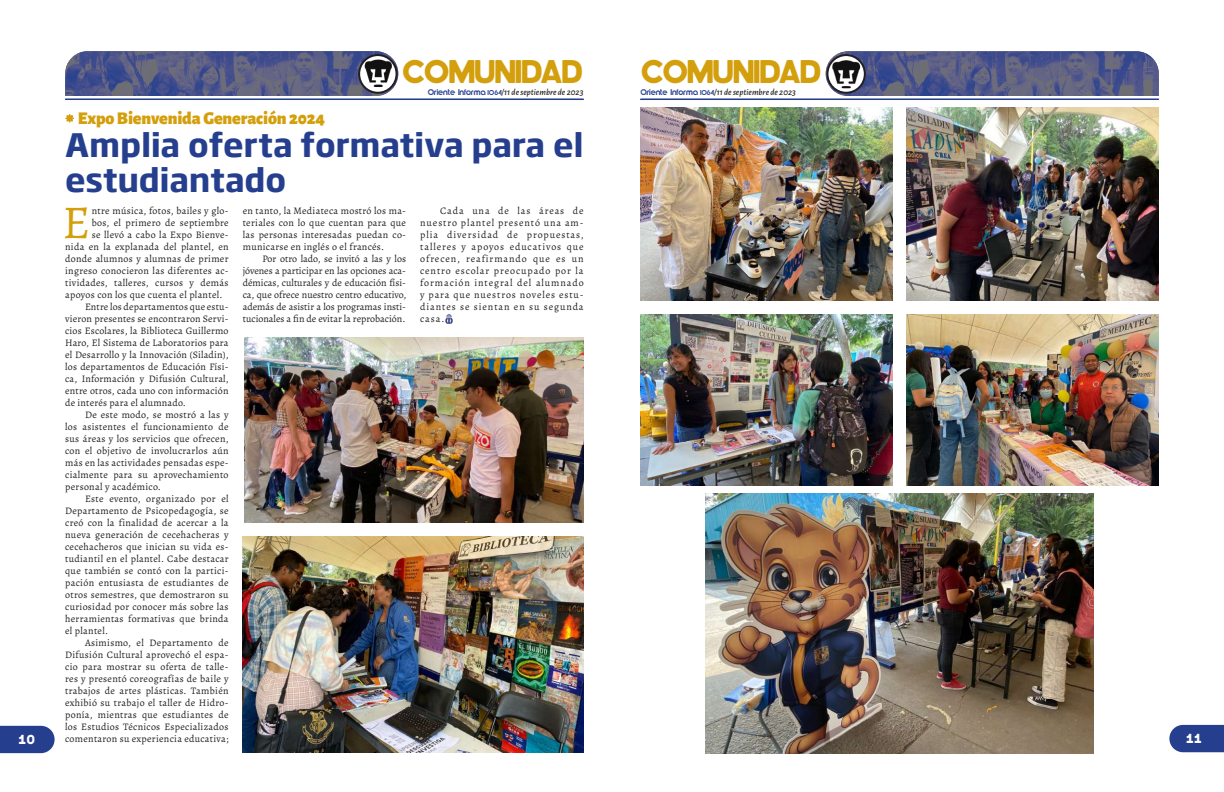
<style>
.page{position:relative;width:1224px;height:792px;background:#fff}
.page>*{position:absolute;margin:0;border:0;box-sizing:border-box;transform-origin:0 0}
.t1{font:47.2px "Alegreya";color:#d49f0c}
.t2{font:34px "Geovano Sans";letter-spacing:-.06em;color:#d49f0c}
.t3{font:700 32px/35px "Soho Gothic Pro";letter-spacing:-.01em;color:#253f8e}
.t4{font:900 18px "Alegreya Sans";letter-spacing:-.01em;color:#d49f0c}
.t5{font:700 13px "Armavir 01";color:#fff}
.t6{font:10px/12px "Alegreya";letter-spacing:.03em;color:#231f20;text-align:justify}
.t7{font:italic 500 9px "Alegreya Sans";color:#231f20}
.t8{font:7px "Brandish";letter-spacing:-.03em;color:#253f8e}
.s1{font-family:"Brandish";font-weight:400;font-style:normal;font-size:7px;color:#253f8e}
.s2{font-family:"Brandish";font-weight:400;font-style:normal;font-size:6px;color:#253f8e}
</style>
<div class="page">
<svg style="left:0;top:726px;width:55px;height:27px"></svg>
<svg style="left:65px;top:70px;width:519px;height:30px"></svg>
<img style="left:65px;top:51px;width:333px;height:45px">
<img style="left:359px;top:55px;width:38px;height:38px;border-radius:19px">
<div style="left:358px;top:54px;width:40px;height:40px;border:2px solid #231f20;border-radius:50%"></div>
<svg style="left:640px;top:70px;width:519px;height:30px"></svg>
<img style="left:826px;top:51px;width:333px;height:45px">
<img style="left:827px;top:55px;width:38px;height:38px;border-radius:19px">
<div style="left:826px;top:54px;width:40px;height:40px;border:2px solid #231f20;border-radius:50%"></div>
<img style="left:705px;top:494px;width:389px;height:259px">
<img style="left:907px;top:108px;width:252px;height:192px">
<img style="left:640px;top:315px;width:252px;height:170px">
<img style="left:907px;top:315px;width:252px;height:170px">
<img style="left:244px;top:337px;width:340px;height:185px">
<img style="left:243px;top:537px;width:341px;height:215px">
<img style="left:640px;top:108px;width:252px;height:192px">
<svg style="left:446px;top:314px;width:7px;height:10px"></svg>
<svg style="left:65px;top:114px;width:9px;height:9px"></svg>
<svg style="left:1169px;top:725px;width:55px;height:27px"></svg>
<h3 class="t5" style="left:18px;top:732px;width:18px">10</h3>
<h2 class="t2" style="left:402px;top:52px;width:183px">COMUNIDAD</h2>
<p class="t7" style="left:428px;top:86px;width:157px"><span class="s1">Oriente Informa</span> <span class="s2">1064</span>/11 de septiembre de 2023</p>
<p class="t8" style="left:640px;top:87px;width:60px">Oriente Informa</p>
<h2 class="t2" style="left:640px;top:52px;width:183px">COMUNIDAD</h2>
<p class="t7" style="left:700px;top:86px;width:97px"><span class="s2">1064</span>/11 de septiembre de 2023</p>
<h3 class="t4" style="left:78px;top:103px;width:249px">Expo Bienvenida Generación 2024</h3>
<h3 class="t3" style="left:65px;top:126px;width:520px">Amplia oferta formativa para el estudiantado</h3>
<h1 class="t1" style="left:62px;top:193px;width:29px">E</h1>
<p class="t6" style="left:92px;top:205px;width:138px">ntre música, fotos, bailes y glo-</p>
<p class="t6" style="left:92px;top:217px;width:138px">bos, el primero de septiembre</p>
<p class="t6" style="left:92px;top:229px;width:138px">se llevó a cabo la Expo Bienve-</p>
<p class="t6" style="left:65px;top:241px;width:165px">nida en la explanada del plantel, en</p>
<p class="t6" style="left:65px;top:253px;width:165px">donde alumnos y alumnas de primer</p>
<p class="t6" style="left:65px;top:265px;width:165px">ingreso conocieron las diferentes ac-</p>
<p class="t6" style="left:65px;top:277px;width:165px">tividades, talleres, cursos y demás</p>
<p class="t6" style="left:65px;top:289px;width:159px">apoyos con los que cuenta el plantel.</p>
<p class="t6" style="left:85px;top:301px;width:145px">Entre los departamentos que estu-</p>
<p class="t6" style="left:65px;top:313px;width:165px">vieron presentes se encontraron Servi-</p>
<p class="t6" style="left:65px;top:325px;width:165px">cios Escolares, la Biblioteca Guillermo</p>
<p class="t6" style="left:65px;top:337px;width:165px">Haro, El Sistema de Laboratorios para</p>
<p class="t6" style="left:65px;top:349px;width:165px">el Desarrollo y la Innovación (Siladin),</p>
<p class="t6" style="left:65px;top:361px;width:165px">los departamentos de Educación Físi-</p>
<p class="t6" style="left:65px;top:373px;width:165px">ca, Información y Difusión Cultural,</p>
<p class="t6" style="left:65px;top:385px;width:165px">entre otros, cada uno con información</p>
<p class="t6" style="left:65px;top:397px;width:122px">de interés para el alumnado.</p>
<p class="t6" style="left:85px;top:409px;width:145px">De este modo, se mostró a las y</p>
<p class="t6" style="left:65px;top:421px;width:165px">los asistentes el funcionamiento de</p>
<p class="t6" style="left:65px;top:433px;width:165px">sus áreas y los servicios que ofrecen,</p>
<p class="t6" style="left:65px;top:445px;width:165px">con el objetivo de involucrarlos aún</p>
<p class="t6" style="left:65px;top:457px;width:165px">más en las actividades pensadas espe-</p>
<p class="t6" style="left:65px;top:469px;width:165px">cialmente para su aprovechamiento</p>
<p class="t6" style="left:65px;top:481px;width:97px">personal y académico.</p>
<p class="t6" style="left:85px;top:493px;width:145px">Este evento, organizado por el</p>
<p class="t6" style="left:65px;top:505px;width:165px">Departamento de Psicopedagogía, se</p>
<p class="t6" style="left:65px;top:517px;width:165px">creó con la finalidad de acercar a la</p>
<p class="t6" style="left:65px;top:529px;width:165px">nueva generación de cecehacheras y</p>
<p class="t6" style="left:65px;top:541px;width:165px">cecehacheros que inician su vida es-</p>
<p class="t6" style="left:65px;top:553px;width:165px">tudiantil en el plantel. Cabe destacar</p>
<p class="t6" style="left:65px;top:565px;width:165px">que también se contó con la partici-</p>
<p class="t6" style="left:65px;top:577px;width:165px">pación entusiasta de estudiantes de</p>
<p class="t6" style="left:65px;top:589px;width:165px">otros semestres, que demostraron su</p>
<p class="t6" style="left:65px;top:601px;width:165px">curiosidad por conocer más sobre las</p>
<p class="t6" style="left:65px;top:613px;width:165px">herramientas formativas que brinda</p>
<p class="t6" style="left:65px;top:625px;width:45px">el plantel.</p>
<p class="t6" style="left:85px;top:637px;width:145px">Asimismo, el Departamento de</p>
<p class="t6" style="left:65px;top:649px;width:165px">Difusión Cultural aprovechó el espa-</p>
<p class="t6" style="left:65px;top:661px;width:165px">cio para mostrar su oferta de talle-</p>
<p class="t6" style="left:65px;top:673px;width:165px">res y presentó coreografías de baile y</p>
<p class="t6" style="left:65px;top:685px;width:165px">trabajos de artes plásticas. También</p>
<p class="t6" style="left:65px;top:697px;width:165px">exhibió su trabajo el taller de Hidro-</p>
<p class="t6" style="left:65px;top:709px;width:165px">ponía, mientras que estudiantes de</p>
<p class="t6" style="left:65px;top:721px;width:165px">los Estudios Técnicos Especializados</p>
<p class="t6" style="left:65px;top:733px;width:165px">comentaron su experiencia educativa;</p>
<p class="t6" style="left:243px;top:205px;width:165px">en tanto, la Mediateca mostró los ma&shy;teriales con lo que cuentan para que las personas interesadas puedan co&shy;municarse en inglés o el francés.</p>
<p class="t6" style="left:243px;top:253px;width:165px;text-indent:20px">Por otro lado, se invitó a las y los jóvenes a participar en las opciones aca&shy;démicas, culturales y de educación físi&shy;ca, que ofrece nuestro centro educativo, además de asistir a los programas insti&shy;tucionales a fin de evitar la reprobación.</p>
<p class="t6" style="left:420px;top:205px;width:165px;text-indent:20px">Cada una de las áreas de nuestro plantel presentó una am&shy;plia diversidad de propuestas, talleres y apoyos educativos que ofrecen, reafirmando que es un centro escolar preocupado por la formación integral del alumnado y para que nuestros noveles estu&shy;diantes se sientan en su segunda casa.</p>
<h3 class="t5" style="left:1186px;top:731px;width:17px">11</h3>
</div>
